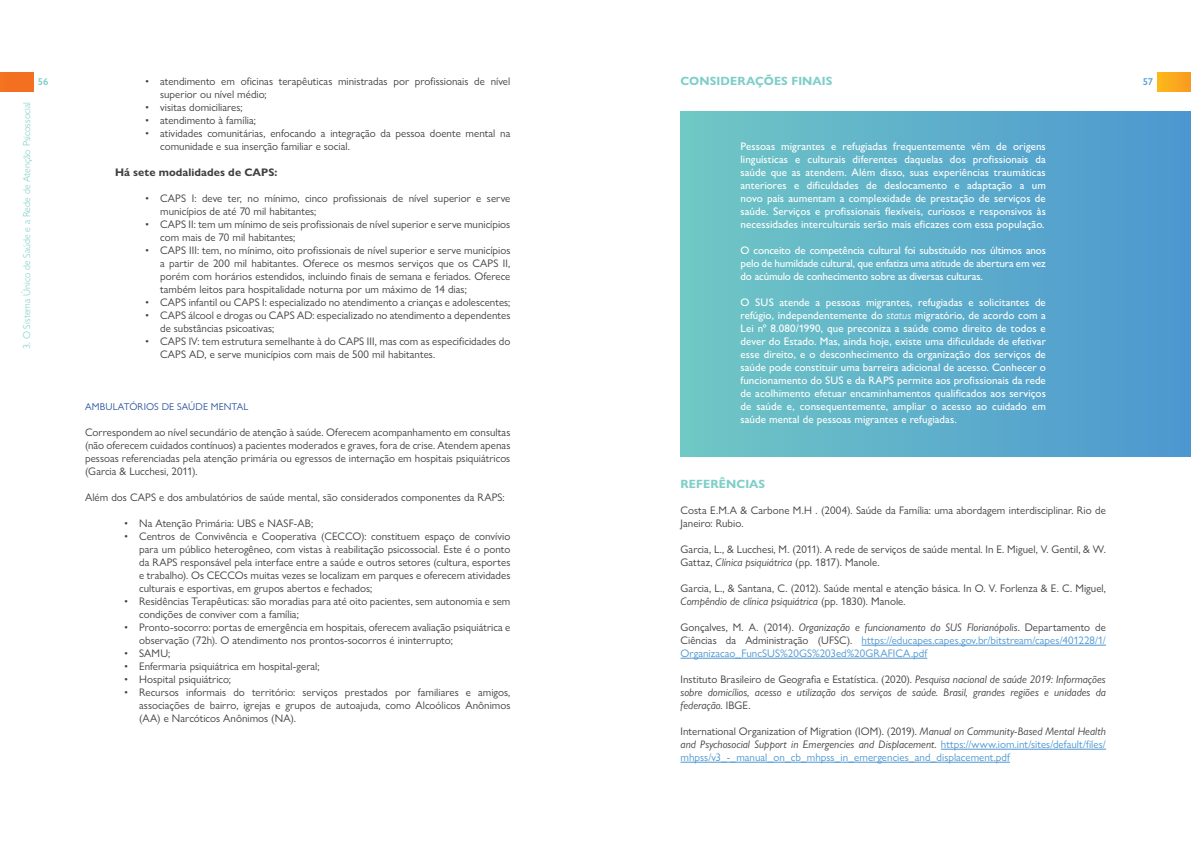
<style>
.page{position:relative;width:1191px;height:842px;background:#fff}
.page>*{position:absolute;margin:0;border:0;box-sizing:border-box;transform-origin:0 0}
.t1{font:700 12px "Gill Sans Nova";letter-spacing:.005em;color:#7ecec9}
.t2{font:11px/13px "Gill Sans Nova";color:#414042}
.t3{font:500 11px/13px "Gill Sans Nova";color:#fff;text-align:justify}
.t4{font:11px/13px "Gill Sans Nova";color:#4c96d1;text-align:justify}
.t5{font:italic 11px/13px "Gill Sans Nova";color:#414042;text-align:justify}
.t6{font:700 11px "Gill Sans Nova";letter-spacing:.01em;color:#414042}
.t7{font:300 10px "Gill Sans Nova";letter-spacing:.005em;color:#6fc9c4}
.t8{font:10px "Gill Sans Nova";letter-spacing:.015em;color:#2d57a0}
.t9{font:600 10px "Gill Sans Nova";color:#7ecec9}
.t10{font:600 10px "Gill Sans Nova";color:#5f9ed5}
.s1{font-weight:400;font-style:italic}
.s2{font-style:italic}
.s3{color:#414042}
.s4{font-style:italic;color:#414042}
.s5{font-style:normal}
</style>
<div class="page">
<div style="left:1157px;top:72px;width:34px;height:19px;background:linear-gradient(to right,#fdb91a,#f99b1f)"></div>
<div style="left:0;top:72px;width:34px;height:19px;background:#f37021"></div>
<div style="left:680px;top:112px;width:511px;height:149px;background:linear-gradient(to right,#70c7c4,#4d96d1)"></div>
<div style="left:680px;top:216px;width:511px;height:97px;background:linear-gradient(to right,#70c7c4,#4d96d1)"></div>
<div style="left:680px;top:268px;width:511px;height:188px;background:linear-gradient(to right,#70c7c4,#4d96d1)"></div>
<hr style="left:861px;top:645px;width:245px;height:1px;background:#4c96d1">
<hr style="left:680px;top:658px;width:247px;height:1px;background:#4c96d1">
<hr style="left:941px;top:749px;width:165px;height:1px;background:#4c96d1">
<hr style="left:680px;top:762px;width:330px;height:1px;background:#4c96d1">
<p class="t1" style="left:680px;top:73px;width:153px">CONSIDERAÇÕES FINAIS</p>
<p class="t2" style="left:160px;top:75px;width:352px;text-indent:-15px">• atendimento em oficinas terapêuticas ministradas por profissionais de nível superior ou nível médio;</p>
<p class="t2" style="left:145px;top:101px;width:99px">• visitas domiciliares;</p>
<p class="t2" style="left:145px;top:114px;width:112px">• atendimento à família;</p>
<p class="t2" style="left:160px;top:127px;width:352px;text-indent:-15px">• atividades comunitárias, enfocando a integração da pessoa doente mental na comunidade e sua inserção familiar e social.</p>
<p class="t6" style="left:115px;top:165px;width:164px">Há sete modalidades de CAPS:</p>
<p class="t2" style="left:160px;top:192px;width:352px;text-indent:-15px">• CAPS I: deve ter, no mínimo, cinco profissionais de nível superior e serve municípios de até 70 mil habitantes;</p>
<p class="t2" style="left:160px;top:218px;width:352px;text-indent:-15px">• CAPS II: tem um mínimo de seis profissionais de nível superior e serve municípios com mais de 70 mil habitantes;</p>
<p class="t2" style="left:160px;top:244px;width:352px;text-align:justify;text-indent:-15px">• CAPS III: tem, no mínimo, oito profissionais de nível superior e serve municípios a partir de 200 mil habitantes. Oferece os mesmos serviços que os CAPS II, porém com horários estendidos, incluindo finais de semana e feriados. Oferece também leitos para hospitalidade noturna por um máximo de 14 dias;</p>
<p class="t2" style="left:145px;top:296px;width:367px">• CAPS infantil ou CAPS I: especializado no atendimento a crianças e adolescentes;</p>
<p class="t2" style="left:160px;top:309px;width:352px;text-indent:-15px">• CAPS álcool e drogas ou CAPS AD: especializado no atendimento a dependentes de substâncias psicoativas;</p>
<p class="t2" style="left:160px;top:335px;width:352px;text-indent:-15px">• CAPS IV: tem estrutura semelhante à do CAPS III, mas com as especificidades do<br>CAPS AD, e serve municípios com mais de 500 mil habitantes.</p>
<p class="t9" style="left:38px;top:76px;width:12px">56</p>
<p class="t10" style="left:1142px;top:76px;width:12px">57</p>
<p class="t7" style="left:21px;top:349px;width:248px;rotate:-90deg">3. O Sistema Único de Saúde e a Rede de Atenção Psicossocial</p>
<p class="t3" style="left:740px;top:140px;width:307px">Pessoas migrantes e refugiadas frequentemente vêm de origens linguísticas e culturais diferentes daquelas dos profissionais da saúde que as atendem. Além disso, suas experiências traumáticas anteriores e dificuldades de deslocamento e adaptação a um novo país aumentam a complexidade de prestação de serviços de saúde. Serviços e profissionais flexíveis, curiosos e responsivos às necessidades interculturais serão mais eficazes com essa população.</p>
<p class="t3" style="left:740px;top:244px;width:307px">O conceito de competência cultural foi substituído nos últimos anos pelo de humildade cultural, que enfatiza uma atitude de abertura em vez do acúmulo de conhecimento sobre as diversas culturas.</p>
<p class="t3" style="left:740px;top:296px;width:307px">O SUS atende a pessoas migrantes, refugiadas e solicitantes de refúgio, independentemente do <span class="s1">status</span> migratório, de acordo com a Lei nº 8.080/1990, que preconiza a saúde como direito de todos e dever do Estado. Mas, ainda hoje, existe uma dificuldade de efetivar esse direito, e o desconhecimento da organização dos serviços de saúde pode constituir uma barreira adicional de acesso. Conhecer o funcionamento do SUS e da RAPS permite aos profissionais da rede de acolhimento efetuar encaminhamentos qualificados aos serviços de saúde e, consequentemente, ampliar o acesso ao cuidado em saúde mental de pessoas migrantes e refugiadas.</p>
<p class="t8" style="left:85px;top:401px;width:165px">AMBULATÓRIOS DE SAÚDE MENTAL</p>
<p class="t2" style="left:85px;top:426px;width:427px;text-align:justify">Correspondem ao nível secundário de atenção à saúde. Oferecem acompanhamento em consultas (não oferecem cuidados contínuos) a pacientes moderados e graves, fora de crise. Atendem apenas pessoas referenciadas pela atenção primária ou egressos de internação em hospitais psiquiátricos (Garcia &amp; Lucchesi, 2011).</p>
<p class="t2" style="left:85px;top:491px;width:421px">Além dos CAPS e dos ambulatórios de saúde mental, são considerados componentes da RAPS:</p>
<p class="t2" style="left:124px;top:517px;width:191px">• Na Atenção Primária: UBS e NASF-AB;</p>
<p class="t2" style="left:139px;top:530px;width:373px;text-align:justify;text-indent:-15px">• Centros de Convivência e Cooperativa (CECCO): constituem espaço de convívio para um público heterogêneo, com vistas à reabilitação psicossocial. Este é o ponto da RAPS responsável pela interface entre a saúde e outros setores (cultura, esportes e trabalho). Os CECCOs muitas vezes se localizam em parques e oferecem atividades culturais e esportivas, em grupos abertos e fechados;</p>
<p class="t2" style="left:139px;top:595px;width:373px;text-indent:-15px">• Residências Terapêuticas: são moradias para até oito pacientes, sem autonomia e sem condições de conviver com a família;</p>
<p class="t2" style="left:139px;top:621px;width:373px;text-indent:-15px">• Pronto-socorro: portas de emergência em hospitais, oferecem avaliação psiquiátrica e observação (72h). O atendimento nos prontos-socorros é ininterrupto;</p>
<p class="t2" style="left:124px;top:647px;width:48px">• SAMU;</p>
<p class="t2" style="left:124px;top:660px;width:197px">• Enfermaria psiquiátrica em hospital-geral;</p>
<p class="t2" style="left:124px;top:673px;width:108px">• Hospital psiquiátrico;</p>
<p class="t2" style="left:139px;top:686px;width:373px;text-align:justify;text-indent:-15px">• Recursos informais do território: serviços prestados por familiares e amigos, associações de bairro, igrejas e grupos de autoajuda, como Alcoólicos Anônimos (AA) e Narcóticos Anônimos (NA).</p>
<p class="t1" style="left:680px;top:476px;width:86px">REFERÊNCIAS</p>
<p class="t2" style="left:680px;top:504px;width:427px">Costa E.M.A &amp; Carbone M.H . (2004). Saúde da Família: uma abordagem interdisciplinar. Rio de<br>Janeiro: Rubio.</p>
<p class="t2" style="left:680px;top:543px;width:427px">Garcia, L., &amp; Lucchesi, M. (2011). A rede de serviços de saúde mental. In E. Miguel, V. Gentil, &amp; W.<br>Gattaz, <span class="s2">Clínica psiquiátrica</span> (pp. 1817). Manole.</p>
<p class="t2" style="left:680px;top:582px;width:427px">Garcia, L., &amp; Santana, C. (2012). Saúde mental e atenção básica. In O. V. Forlenza &amp; E. C. Miguel,<br><span class="s2">Compêndio de clínica psiquiátrica</span> (pp. 1830). Manole.</p>
<p class="t4" style="left:680px;top:621px;width:427px"><span class="s3">Gonçalves, M. A. (2014).</span> <span class="s4">Organização e funcionamento do SUS Florianópolis</span><span class="s3">. Departamento de Ciências da Administração (UFSC).</span> https://educapes.capes.gov.br/bitstream/capes/401228/1/ Organizacao_FuncSUS%20GS%203ed%20GRAFICA.pdf</p>
<p class="t5" style="left:680px;top:673px;width:427px"><span class="s5">Instituto Brasileiro de Geografia e Estatística. (2020).</span> Pesquisa nacional de saúde 2019: Informações sobre domicílios, acesso e utilização dos serviços de saúde. Brasil, grandes regiões e unidades da federação<span class="s5">. IBGE.</span></p>
<p class="t4" style="left:680px;top:725px;width:427px"><span class="s3">International Organization of Migration (IOM). (2019).</span> <span class="s4">Manual on Community-Based Mental Health and Psychosocial Support in Emergencies and Displacement</span><span class="s3">.</span> https://www.iom.int/sites/default/files/ mhpss/v3_-_manual_on_cb_mhpss_in_emergencies_and_displacement.pdf</p>
</div>
